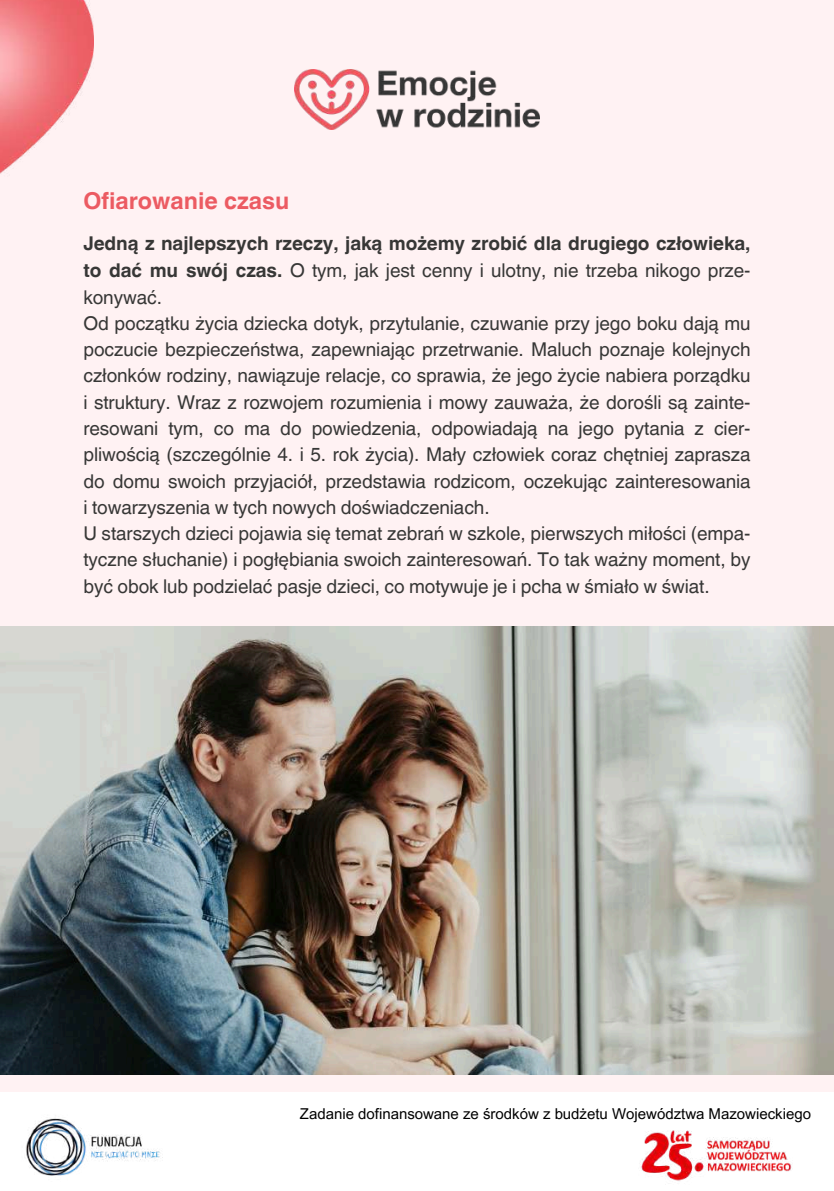
<style>
.page{position:relative;width:834px;height:1191px;background:#fff}
.page>*{position:absolute;margin:0;border:0;box-sizing:border-box;transform-origin:0 0}
.t1{font:700 23.28px "Helvetica World";color:#ec5b62}
.t2{font:19.07px/26.4px "Helvetica World";letter-spacing:-.005em;color:#373736}
.t3{font:15.05px "Arial MT Pro";color:#000}
.s1{font-weight:700}
</style>
<div class="page">
<div style="left:0;top:0;width:833px;height:1190px;background:#fff2f3"></div>
<img style="left:294px;top:69px;width:245px;height:61px">
<img style="left:0;top:0;width:94px;height:174px">
<img style="left:0;top:627px;width:833px;height:447px">
<div style="left:0;top:1092px;width:833px;height:98px;background:#fff"></div>
<img style="left:26px;top:1118px;width:137px;height:58px">
<img style="left:641px;top:1130px;width:151px;height:51px">
<p class="t1" style="left:83px;top:182px;width:207px">Ofiarowanie czasu</p>
<p class="t2" style="left:83px;top:230px;width:668px"><span class="s1">Jedną z najlepszych rzeczy, jaką możemy zrobić dla drugiego człowieka, to dać mu swój czas.</span> O tym, jak jest cenny i ulotny, nie trzeba nikogo prze&shy;konywać.<br>Od początku życia dziecka dotyk, przytulanie, czuwanie przy jego boku dają mu poczucie bezpieczeństwa, zapewniając przetrwanie. Maluch poznaje kolejnych członków rodziny, nawiązuje relacje, co sprawia, że jego życie nabiera porządku i struktury. Wraz z rozwojem rozumienia i mowy zauważa, że dorośli są zainte&shy;resowani tym, co ma do powiedzenia, odpowiadają na jego pytania z cier&shy;pliwością (szczególnie 4. i 5. rok życia). Mały człowiek coraz chętniej zaprasza do domu swoich przyjaciół, przedstawia rodzicom, oczekując zainteresowania i towarzyszenia w tych nowych doświadczeniach.<br>U starszych dzieci pojawia się temat zebrań w szkole, pierwszych miłości (empa&shy;tyczne słuchanie) i pogłębiania swoich zainteresowań. To tak ważny moment, by być obok lub podzielać pasje dzieci, co motywuje je i pcha w śmiało w świat.</p>
<p class="t3" style="left:300px;top:1108px;width:512px">Zadanie dofinansowane ze środków z budżetu Województwa Mazowieckiego</p>
</div>
